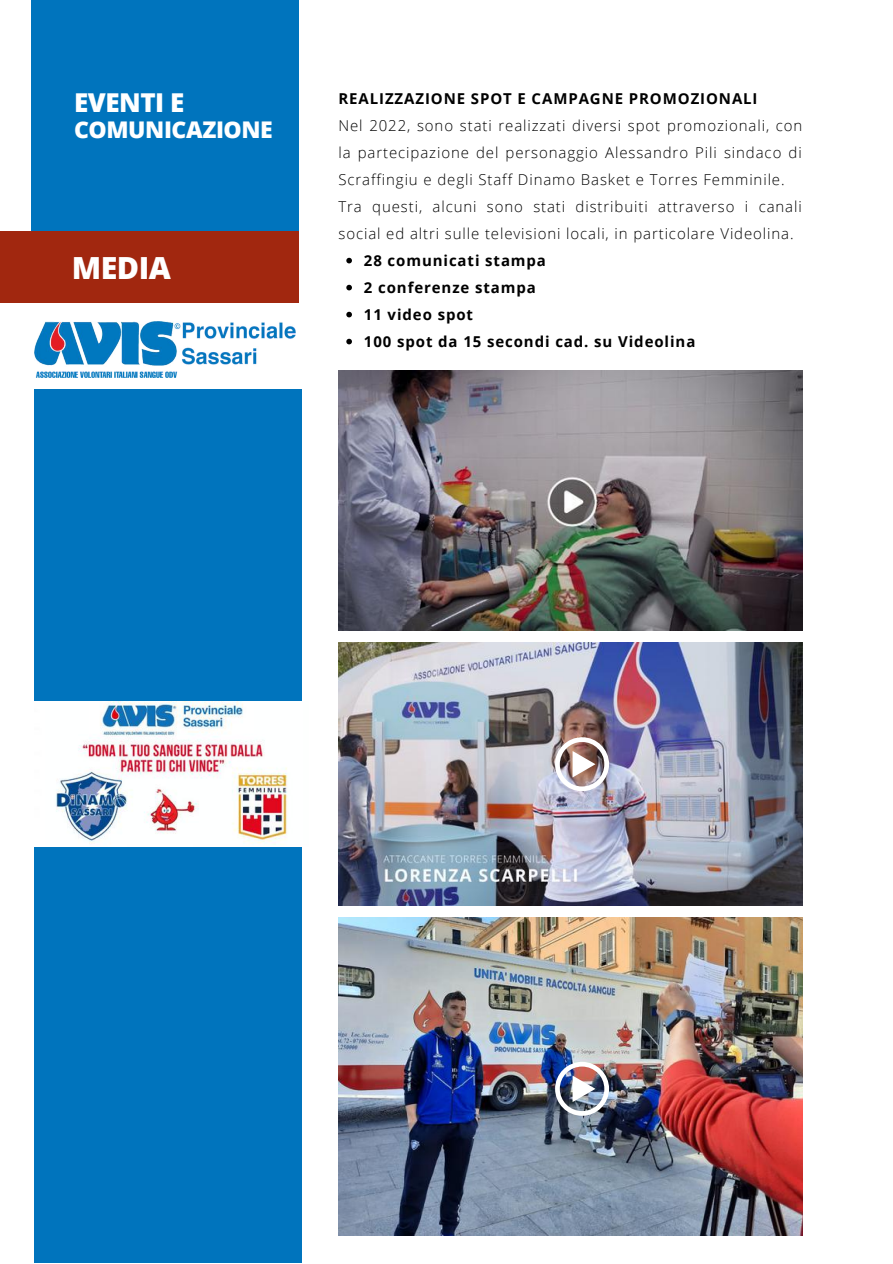
<style>
.page{position:relative;width:893px;height:1264px;background:#fff}
.page>*{position:absolute;margin:0;border:0;box-sizing:border-box;transform-origin:0 0}
.t1{font:800 30.45px "Open Sans";letter-spacing:-.015em;color:#fff}
.t2{font:800 25.95px "Open Sans";letter-spacing:-.015em;color:#fff}
.t3{font:800 22.95px "Open Sans";letter-spacing:-.015em;color:#fff}
.t4{font:300 15px/27px "Open Sans";letter-spacing:.06em;color:#000}
.t5{font:700 15px/27px "Open Sans";letter-spacing:.06em;color:#000}
</style>
<div class="page">
<div style="left:31px;top:0;width:267px;height:302px;background:#0074bd"></div>
<img style="left:34px;top:321px;width:261px;height:56px">
<div style="left:34px;top:390px;width:268px;height:872px;background:#0074bd"></div>
<div style="left:0;top:232px;width:299px;height:71px;background:#a1270f"></div>
<img style="left:338px;top:370px;width:464px;height:261px">
<img style="left:338px;top:642px;width:464px;height:263px">
<img style="left:555px;top:737px;width:54px;height:54px">
<img style="left:338px;top:917px;width:464px;height:318px">
<img style="left:555px;top:1061px;width:54px;height:54px">
<img style="left:34px;top:701px;width:268px;height:145px">
<svg style="left:346px;top:258px;width:6px;height:5px"></svg>
<svg style="left:346px;top:285px;width:6px;height:5px"></svg>
<svg style="left:346px;top:312px;width:6px;height:5px"></svg>
<svg style="left:346px;top:339px;width:6px;height:5px"></svg>
<h2 class="t2" style="left:74px;top:85px;width:112px">EVENTI E</h2>
<h3 class="t3" style="left:74px;top:114px;width:200px">COMUNICAZIONE</h3>
<h2 class="t2" style="left:111px;top:87px;width:112px">EVENTI E</h2>
<h3 class="t3" style="left:111px;top:116px;width:200px">COMUNICAZIONE</h3>
<p class="t5" style="left:338px;top:84px;width:420px">REALIZZAZIONE SPOT E CAMPAGNE PROMOZIONALI</p>
<p class="t4" style="left:338px;top:111px;width:465px">Nel 2022, sono stati realizzati diversi spot promozionali, con la partecipazione del personaggio Alessandro Pili sindaco di Scraffingiu e degli Staff Dinamo Basket e Torres Femminile.<br>Tra questi, alcuni sono stati distribuiti attraverso i canali social ed altri sulle televisioni locali, in particolare Videolina.</p>
<h1 class="t1" style="left:72px;top:247px;width:101px">MEDIA</h1>
<p class="t5" style="left:364px;top:246px;width:333px">28 comunicati stampa<br>2 conferenze stampa<br>11 video spot<br>100 spot da 15 secondi cad. su Videolina</p>
</div>
